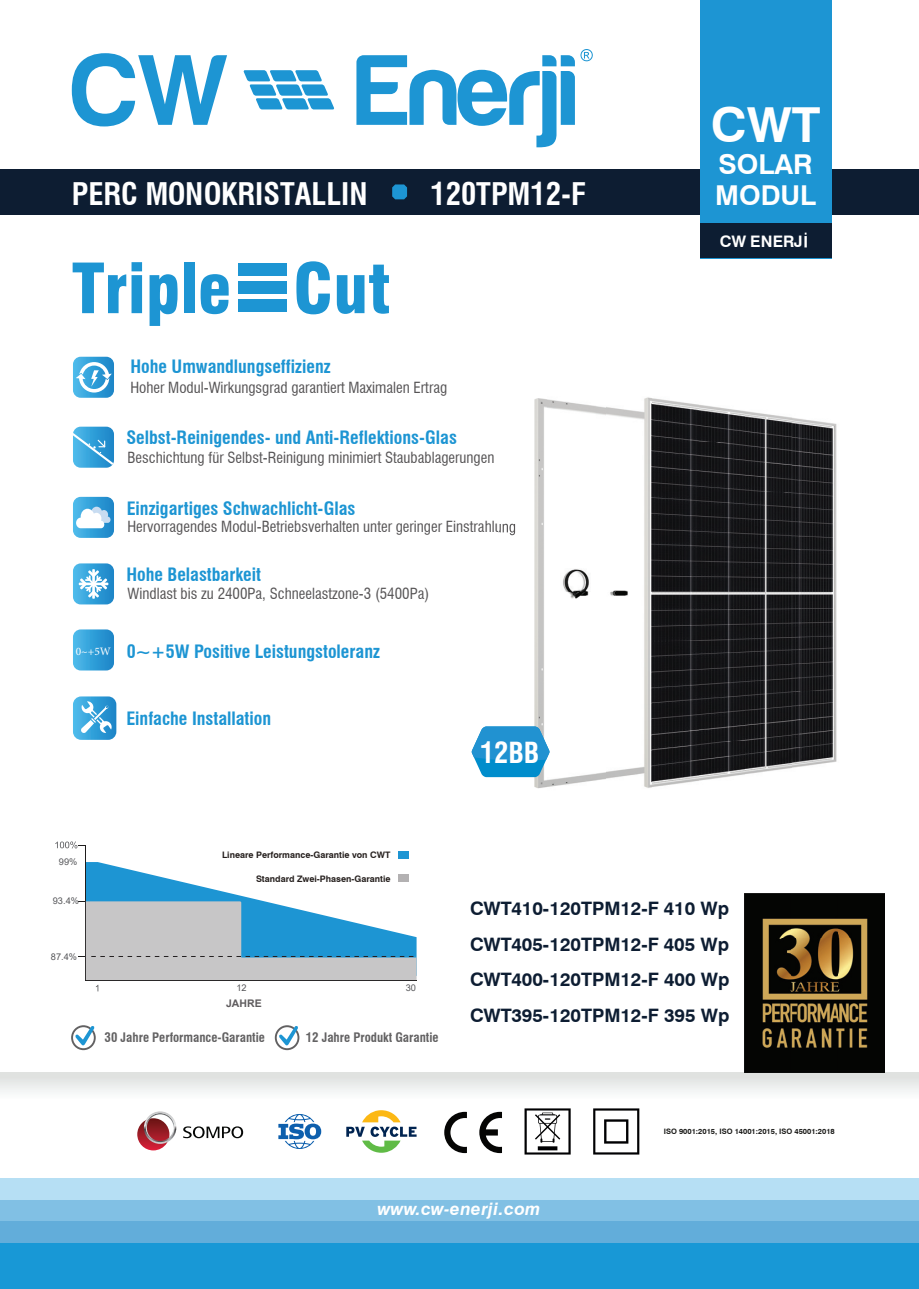
<style>
.page{position:relative;width:919px;height:1289px;background:#fff}
.page>*{position:absolute;margin:0;border:0;box-sizing:border-box;transform-origin:0 0}
.t1{font:700 48.3px "Swiss 721 BT";color:#fff}
.t2{font:700 condensed 30.45px "Swiss 721 BT";color:#fff}
.t3{font:700 condensed 28.35px "Swiss 721 BT";color:#fff}
.t4{font:700 27.3px/31.5px "Swiss 721 BT";color:#fff}
.t5{font:700 18.45px/35.4px "Swiss 721 BT";color:#0d1d32}
.t6{font:700 condensed 18px "Swiss 721 BT";color:#1d95d3}
.t7{font:italic 700 17.25px "Swiss 721 BT";letter-spacing:.01em;color:#fff}
.t8{font:700 15.9px "Swiss 721 BT";letter-spacing:.01em;color:#fff}
.t9{font:condensed 15px "Swiss 721 BT";color:#565455}
.t10{font:700 condensed 12.75px "Swiss 721 BT";color:#626162}
.t11{font:700 10.5px "Arial";color:#5e5b5d}
.t12{font:9.3px "Arial";color:#555659}
.t13{font:700 9px "Swiss 721 BT";color:#26201e}
.t14{font:700 7.5px "Swiss 721 BT";color:#181816}
.s1{font-family:"Minion Pro";font-weight:400;font-stretch:normal;font-size:11.4px;color:#fff}
</style>
<div class="page">
<div style="left:0;top:169px;width:918px;height:46px;background:#0d1d32"></div>
<div style="left:700px;top:0;width:131px;height:258px;background:#1d95d3"></div>
<div style="left:700px;top:223px;width:131px;height:35px;background:#0d1d32"></div>
<svg style="left:804px;top:233px;width:2px;height:14px"></svg>
<hr style="left:85px;top:845px;width:1px;height:135px;background:#1f1d1d">
<svg style="left:55px;top:841px;width:30px;height:7px"></svg>
<svg style="left:78px;top:862px;width:338px;height:129px"></svg>
<svg style="left:72px;top:49px;width:520px;height:98px"></svg>
<div style="left:0;top:1242px;width:918px;height:46px;background:#1898d6"></div>
<div style="left:0;top:1220px;width:918px;height:22px;background:#62adda"></div>
<div style="left:0;top:1199px;width:918px;height:21px;background:#81c0e4"></div>
<div style="left:0;top:1178px;width:918px;height:21px;background:#b6dff4"></div>
<img style="left:0;top:1072px;width:918px;height:20px">
<svg style="left:392px;top:184px;width:15px;height:15px"></svg>
<svg style="left:73px;top:262px;width:69px;height:51px"></svg>
<svg style="left:149px;top:274px;width:28px;height:52px"></svg>
<div style="left:184px;top:262px;width:10px;height:51px;background:#1d95d3"></div>
<svg style="left:200px;top:274px;width:29px;height:40px"></svg>
<svg style="left:296px;top:261px;width:34px;height:53px"></svg>
<svg style="left:337px;top:264px;width:52px;height:50px"></svg>
<div style="left:238px;top:299px;width:49px;height:13px;background:#1d95d3"></div>
<div style="left:238px;top:263px;width:49px;height:13px;background:#1d95d3"></div>
<div style="left:238px;top:281px;width:49px;height:13px;background:#1d95d3"></div>
<svg style="left:73px;top:357px;width:41px;height:41px"></svg>
<svg style="left:73px;top:426px;width:41px;height:41px;background:#4baadd"></svg>
<svg style="left:73px;top:563px;width:41px;height:41px"></svg>
<svg style="left:73px;top:629px;width:41px;height:41px;background:#3aa2da"></svg>
<svg style="left:73px;top:696px;width:43px;height:43px;background:#5ab1e0"></svg>
<svg style="left:73px;top:497px;width:41px;height:41px"></svg>
<svg style="left:71px;top:1025px;width:25px;height:25px"></svg>
<svg style="left:275px;top:1025px;width:24px;height:25px"></svg>
<div style="left:398px;top:851px;width:10px;height:7px;background:#1d95d3"></div>
<div style="left:398px;top:874px;width:10px;height:7px;background:#b3b1b2"></div>
<img style="left:744px;top:893px;width:140px;height:179px">
<img style="left:534px;top:398px;width:72px;height:44px">
<img style="left:511px;top:442px;width:326px;height:299px">
<img style="left:498px;top:750px;width:108px;height:39px">
<img style="left:498px;top:523px;width:17px;height:12px">
<svg style="left:471px;top:726px;width:78px;height:51px;background:#379fd5"></svg>
<img style="left:606px;top:397px;width:231px;height:45px">
<img style="left:606px;top:741px;width:231px;height:47px">
<svg style="left:278px;top:1114px;width:43px;height:34px"></svg>
<svg style="left:593px;top:1108px;width:46px;height:46px"></svg>
<svg style="left:524px;top:1108px;width:46px;height:46px"></svg>
<svg style="left:346px;top:1110px;width:70px;height:42px"></svg>
<svg style="left:444px;top:1111px;width:23px;height:42px"></svg>
<svg style="left:479px;top:1111px;width:23px;height:42px"></svg>
<svg style="left:183px;top:1126px;width:60px;height:12px"></svg>
<svg style="left:137px;top:1111px;width:39px;height:39px"></svg>
<h2 class="t2" style="left:72px;top:175px;width:297px">PERC MONOKRISTALLIN</h2>
<h2 class="t2" style="left:430px;top:175px;width:157px">120TPM12-F</h2>
<p class="t6" style="left:130px;top:356px;width:202px">Hohe Umwandlungseffizienz</p>
<p class="t9" style="left:130px;top:378px;width:318px">Hoher Modul-Wirkungsgrad garantiert Maximalen Ertrag</p>
<p class="t6" style="left:126px;top:426px;width:332px">Selbst-Reinigendes- und Anti-Reflektions-Glas</p>
<p class="t9" style="left:127px;top:448px;width:368px">Beschichtung für Selbst-Reinigung minimiert Staubablagerungen</p>
<p class="t6" style="left:127px;top:497px;width:230px">Einzigartiges Schwachlicht-Glas</p>
<p class="t9" style="left:127px;top:518px;width:390px">Hervorragendes Modul-Betriebsverhalten unter geringer Einstrahlung</p>
<p class="t6" style="left:126px;top:563px;width:136px">Hohe Belastbarkeit</p>
<p class="t9" style="left:128px;top:584px;width:303px">Windlast bis zu 2400Pa, Schneelastzone-3 (5400Pa)</p>
<p class="t6" style="left:76px;top:640px;width:306px"><span class="s1">0~+5W</span> 0~+5W Positive Leistungstoleranz</p>
<p class="t6" style="left:126px;top:707px;width:146px">Einfache Installation</p>
<h3 class="t3" style="left:480px;top:735px;width:61px">12BB</h3>
<h1 class="t1" style="left:710px;top:96px;width:111px">CWT</h1>
<h3 class="t4" style="left:715px;top:148px;width:102px">SOLAR<br>MODUL</h3>
<p class="t8" style="left:719px;top:232px;width:84px">CW ENERJ</p>
<p class="t12" style="left:59px;top:855px;width:20px">99%</p>
<p class="t12" style="left:53px;top:893px;width:28px">93.4%</p>
<p class="t12" style="left:51px;top:950px;width:28px">87.4%</p>
<p class="t13" style="left:222px;top:849px;width:170px">Lineare Performance-Garantie von CWT</p>
<p class="t13" style="left:256px;top:872px;width:136px">Standard Zwei-Phasen-Garantie</p>
<p class="t12" style="left:236px;top:981px;width:12px">12</p>
<p class="t12" style="left:406px;top:981px;width:12px">30</p>
<p class="t11" style="left:226px;top:995px;width:37px">JAHRE</p>
<p class="t10" style="left:105px;top:1029px;width:162px">30 Jahre Performance-Garantie</p>
<p class="t10" style="left:306px;top:1029px;width:134px">12 Jahre Produkt Garantie</p>
<p class="t5" style="left:470px;top:890px;width:260px">CWT410-120TPM12-F 410 Wp</p>
<p class="t5" style="left:470px;top:926px;width:260px">CWT405-120TPM12-F 405 Wp</p>
<p class="t5" style="left:470px;top:961px;width:261px">CWT400-120TPM12-F 400 Wp<br>CWT395-120TPM12-F 395 Wp</p>
<p class="t7" style="left:377px;top:1198px;width:165px">www.cw-enerji.com</p>
<p class="t14" style="left:663px;top:1126px;width:172px">ISO 9001:2015, ISO 14001:2015, ISO 45001:2018</p>
</div>
